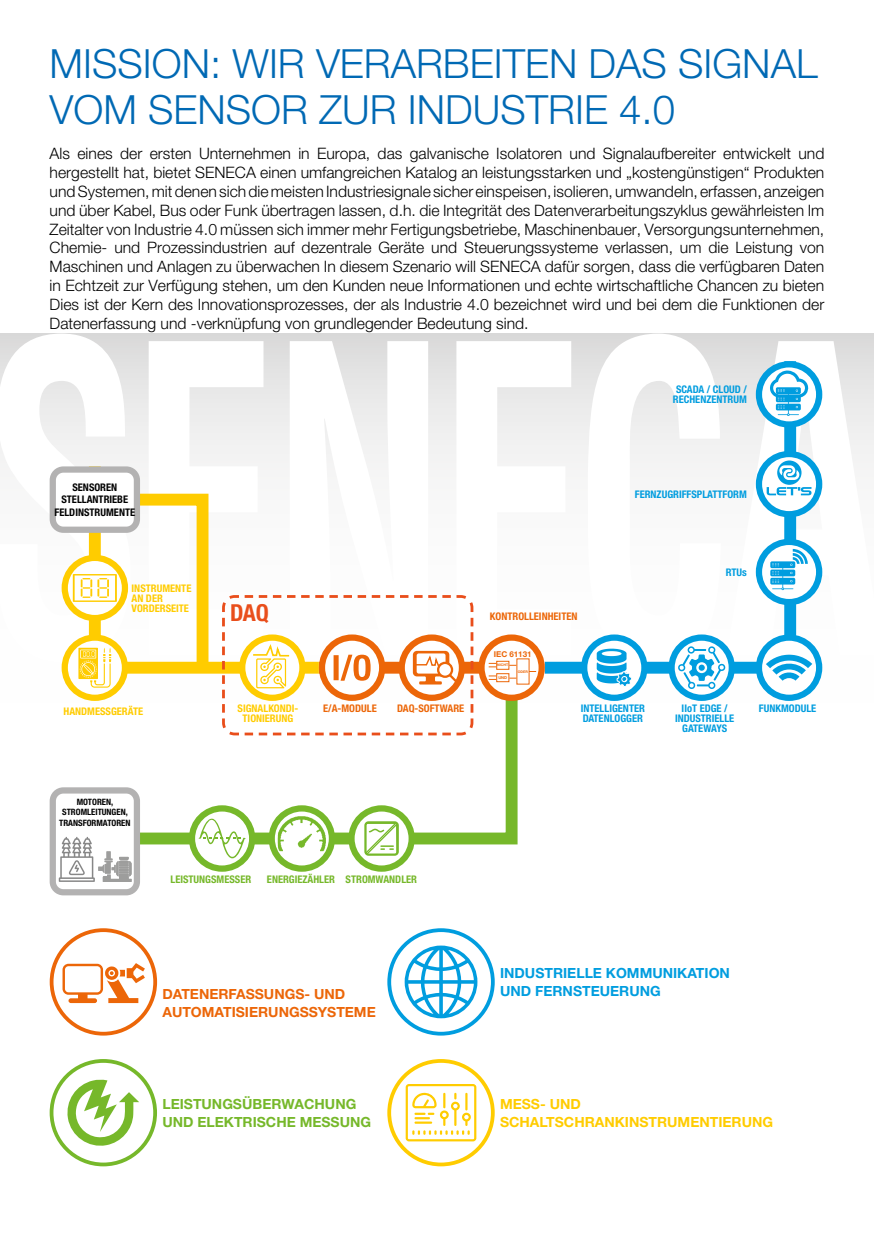
<style>
.page{position:relative;width:874px;height:1241px;background:#fff}
.page>*{position:absolute;margin:0;border:0;box-sizing:border-box;transform-origin:0 0}
.t1{font:300 40.25px/45.5px "Helvetica Neue LT Std";color:#0069b4}
.t2{font:700 condensed 23.45px "Helvetica Neue LT Std";color:#e94e1b}
.t3{font:300 15.75px/18.9px "Helvetica Neue LT Std";color:#000;text-align:justify}
.t4{font:700 14px/18.2px "Helvetica Neue LT Std";color:#ec6608}
.t5{font:700 14px/18.2px "Helvetica Neue LT Std";color:#009ddf}
.t6{font:700 14px/18.2px "Helvetica Neue LT Std";color:#76b82a}
.t7{font:700 14px/18.2px "Helvetica Neue LT Std";color:#fc0}
.t8{font:700 condensed 10.5px/10px "Helvetica Neue LT Std";color:#009ddf;text-align:center}
.t9{font:700 condensed 10.5px/10px "Helvetica Neue LT Std";color:#fc0}
.t10{font:700 condensed 10.5px "Helvetica Neue LT Std";color:#76b82a}
.t11{font:700 condensed 10.5px "Helvetica Neue LT Std";color:#ec6608}
.t12{font:700 condensed 10.5px/12.6px "Helvetica Neue LT Std";color:#000;text-align:center}
.t13{font:700 condensed 8.75px/10.5px "Helvetica Neue LT Std";color:#000;text-align:center}
.t14{font:700 8.05px "Helvetica Neue LT Std";color:#ec6608}
.t15{font:700 4.02px "Helvetica Neue LT Std";color:#ec6608}
.t16{font:700 3.5px "Helvetica Neue LT Std";color:#ec6608}
</style>
<div class="page">
<svg style="left:587px;top:333px;width:133px;height:16px;fill:#dcdcdc"></svg>
<svg style="left:726px;top:341px;width:147px;height:314px"></svg>
<svg style="left:571px;top:349px;width:230px;height:330px"></svg>
<svg style="left:758px;top:542px;width:60px;height:60px"></svg>
<svg style="left:769px;top:549px;width:38px;height:41px"></svg>
<div style="left:755px;top:538px;width:66px;height:67px;border:6px solid #009ddf;border-radius:50%"></div>
<svg style="left:758px;top:454px;width:60px;height:60px"></svg>
<svg style="left:776px;top:460px;width:25px;height:24px"></svg>
<svg style="left:779px;top:465px;width:19px;height:15px"></svg>
<svg style="left:766px;top:487px;width:45px;height:8px"></svg>
<div style="left:755px;top:451px;width:66px;height:66px;border:6px solid #009ddf;border-radius:50%"></div>
<svg style="left:584px;top:637px;width:60px;height:60px"></svg>
<svg style="left:596px;top:648px;width:35px;height:39px"></svg>
<div style="left:580px;top:634px;width:67px;height:66px;border:6px solid #009ddf;border-radius:50%"></div>
<svg style="left:671px;top:637px;width:60px;height:60px"></svg>
<svg style="left:677px;top:645px;width:48px;height:44px"></svg>
<div style="left:668px;top:634px;width:66px;height:66px;border:6px solid #009ddf;border-radius:50%"></div>
<svg style="left:758px;top:637px;width:60px;height:60px"></svg>
<svg style="left:765px;top:654px;width:46px;height:26px"></svg>
<div style="left:755px;top:634px;width:66px;height:66px;border:6px solid #009ddf;border-radius:50%"></div>
<svg style="left:140px;top:736px;width:378px;height:114px"></svg>
<svg style="left:192px;top:808px;width:60px;height:60px"></svg>
<svg style="left:198px;top:817px;width:48px;height:41px"></svg>
<div style="left:189px;top:805px;width:66px;height:66px;border:6px solid #76b82a;border-radius:50%"></div>
<svg style="left:271px;top:808px;width:61px;height:60px"></svg>
<img style="left:277px;top:809px;width:49px;height:48px">
<div style="left:268px;top:805px;width:67px;height:66px;border:6px solid #76b82a;border-radius:50%"></div>
<svg style="left:351px;top:808px;width:60px;height:60px"></svg>
<svg style="left:364px;top:821px;width:34px;height:34px"></svg>
<div style="left:348px;top:805px;width:66px;height:66px;border:6px solid #76b82a;border-radius:50%"></div>
<div style="left:50px;top:787px;width:90px;height:108px;border:6px solid #b3b2b2;border-radius:11px"></div>
<svg style="left:59px;top:836px;width:72px;height:45px"></svg>
<svg style="left:0;top:333px;width:571px;height:403px"></svg>
<div style="left:50px;top:928px;width:107px;height:107px;border:4px solid #ec6608;border-radius:50%"></div>
<svg style="left:62px;top:963px;width:83px;height:39px"></svg>
<svg style="left:389px;top:1060px;width:103px;height:104px"></svg>
<div style="left:387px;top:1058px;width:107px;height:108px;border:4px solid #fc0;border-radius:50%"></div>
<svg style="left:405px;top:1083px;width:71px;height:58px"></svg>
<svg style="left:389px;top:930px;width:103px;height:103px"></svg>
<div style="left:387px;top:928px;width:107px;height:107px;border:4px solid #009ddf;border-radius:50%"></div>
<svg style="left:404px;top:945px;width:73px;height:73px"></svg>
<svg style="left:51px;top:1060px;width:104px;height:104px"></svg>
<div style="left:50px;top:1058px;width:107px;height:108px;border:4px solid #76b82a;border-radius:50%"></div>
<svg style="left:65px;top:1079px;width:74px;height:69px"></svg>
<svg style="left:758px;top:364px;width:60px;height:60px"></svg>
<svg style="left:769px;top:370px;width:39px;height:46px"></svg>
<div style="left:755px;top:361px;width:66px;height:66px;border:6px solid #009ddf;border-radius:50%"></div>
<h1 class="t1" style="left:50px;top:40px;width:769px">MISSION: WIR VERARBEITEN DAS SIGNAL<br>VOM SENSOR ZUR INDUSTRIE 4.0</h1>
<p class="t3" style="left:50px;top:143px;width:775px">Als eines der ersten Unternehmen in Europa, das galvanische Isolatoren und Signalaufbereiter entwickelt und hergestellt hat, bietet SENECA einen umfangreichen Katalog an leistungsstarken und „kostengünstigen“ Produkten und Systemen, mit denen sich die meisten Industriesignale sicher einspeisen, isolieren, umwandeln, erfassen, anzeigen und über Kabel, Bus oder Funk übertragen lassen, d.h. die Integrität des Datenverarbeitungszyklus gewährleisten Im Zeitalter von Industrie 4.0 müssen sich immer mehr Fertigungsbetriebe, Maschinenbauer, Versorgungsunternehmen, Chemie- und Prozessindustrien auf dezentrale Geräte und Steuerungssysteme verlassen, um die Leistung von Maschinen und Anlagen zu überwachen In diesem Szenario will SENECA dafür sorgen, dass die verfügbaren Daten in Echtzeit zur Verfügung stehen, um den Kunden neue Informationen und echte wirtschaftliche Chancen zu bieten Dies ist der Kern des Innovationsprozesses, der als Industrie 4.0 bezeichnet wird und bei dem die Funktionen der Datenerfassung und -verknüpfung von grundlegender Bedeutung sind.</p>
<p class="t8" style="left:672px;top:384px;width:75px">SCADA / CLOUD /<br>RECHENZENTRUM</p>
<p class="t12" style="left:54px;top:480px;width:82px">SENSOREN<br>STELLANTRIEBE<br>FELDINSTRUMENTE</p>
<p class="t9" style="left:131px;top:583px;width:61px">INSTRUMENTE<br>AN DER<br>VORDERSEITE</p>
<p class="t9" style="left:63px;top:706px;width:81px">HANDMESSGERÄTE</p>
<p class="t13" style="left:59px;top:796px;width:73px">MOTOREN,<br>STROMLEITUNGEN,<br>TRANSFORMATOREN</p>
<h2 class="t2" style="left:230px;top:598px;width:40px">DAQ</h2>
<p class="t9" style="left:237px;top:703px;width:62px;text-align:center">SIGNALKONDI-<br>TIONIERUNG</p>
<p class="t11" style="left:323px;top:702px;width:55px">E/A-MODULE</p>
<p class="t11" style="left:397px;top:702px;width:68px">DAQ-SOFTWARE</p>
<p class="t10" style="left:170px;top:872px;width:82px">LEISTUNGSMESSER</p>
<p class="t10" style="left:267px;top:872px;width:151px">ENERGIEZÄHLER STROMWANDLER</p>
<p class="t8" style="left:634px;top:489px;width:113px">FERNZUGRIFFSPLATTFORM</p>
<p class="t11" style="left:489px;top:610px;width:89px">KONTROLLEINHEITEN</p>
<p class="t14" style="left:493px;top:649px;width:39px">IEC 61131</p>
<p class="t16" style="left:497px;top:662px;width:12px">NICHT</p>
<p class="t16" style="left:517px;top:669px;width:12px">ODER</p>
<p class="t15" style="left:498px;top:675px;width:10px">UND</p>
<p class="t8" style="left:725px;top:566px;width:22px">RTUs</p>
<p class="t8" style="left:580px;top:703px;width:66px;text-align:left">INTELLIGENTER<br>DATENLOGGER</p>
<p class="t8" style="left:674px;top:703px;width:61px">IIoT EDGE /<br>INDUSTRIELLE<br>GATEWAYS</p>
<p class="t8" style="left:758px;top:703px;width:59px">FUNKMODULE</p>
<p class="t4" style="left:162px;top:984px;width:215px">DATENERFASSUNGS- UND<br>AUTOMATISIERUNGSSYSTEME</p>
<p class="t6" style="left:162px;top:1093px;width:210px">LEISTUNGSÜBERWACHUNG<br>UND ELEKTRISCHE MESSUNG</p>
<p class="t5" style="left:500px;top:963px;width:231px">INDUSTRIELLE KOMMUNIKATION<br>UND FERNSTEUERUNG</p>
<p class="t7" style="left:500px;top:1093px;width:274px">MESS- UND<br>SCHALTSCHRANKINSTRUMENTIERUNG</p>
</div>
